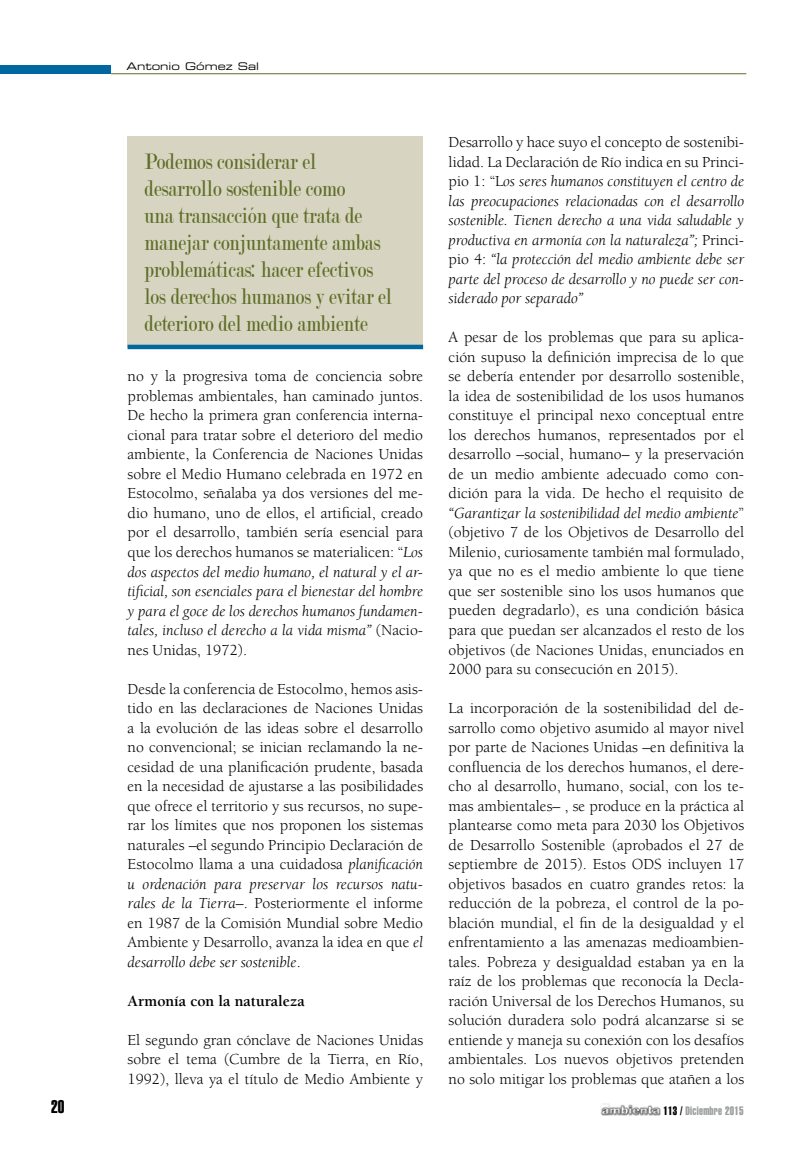
<style>
.page{position:relative;width:808px;height:1149px;background:#fff}
.page>*{position:absolute;margin:0;border:0;box-sizing:border-box;transform-origin:0 0}
.t1{font:24px/27px "Modern";color:#5f6d27;scale:.8 1}
.t2{font:18px "Helvetica LT Std Extra Comp";color:#000}
.t3{font:15.75px/19.5px "Berkeley Std";color:#000;text-align:justify}
.t4{font:italic 15.75px/19.5px "Berkeley Std";letter-spacing:-.005em;color:#000;text-align:justify}
.t5{font:700 15.75px "Berkeley Std";color:#000}
.t6{font:12px "Helvetica LT Std Extra Comp";letter-spacing:.025em;color:#9c9e9f}
.t7{font:10.5px "Eurostile LT Std Ex 2";color:#000}
.s1{font-style:italic}
.s2{font-style:normal}
.s3{color:#000}
</style>
<div class="page">
<div style="left:0;top:65px;width:111px;height:9px;background:#00689e"></div>
<hr style="left:111px;top:73px;width:635px;height:1px;background:#5f6d27">
<img style="left:600px;top:1103px;width:61px;height:13px">
<div style="left:128px;top:136px;width:295px;height:212px;background:#d7d5c1"></div>
<div style="left:128px;top:344px;width:295px;height:5px;background:#00689e"></div>
<p class="t7" style="left:126px;top:59px;width:134px">Antonio Gómez Sal</p>
<h1 class="t1" style="left:145px;top:148px;width:311px">Podemos considerar el desarrollo sostenible como<br>una transacción que trata de manejar conjuntamente ambas problemáticas: hacer efectivos los derechos humanos y evitar el deterioro del medio ambiente</h1>
<p class="t3" style="left:128px;top:367px;width:297px">no y la progresiva toma de conciencia sobre problemas ambientales, han caminado juntos.<br>De hecho la primera gran conferencia interna&shy;cional para tratar sobre el deterioro del medio ambiente, la Conferencia de Naciones Unidas sobre el Medio Humano celebrada en 1972 en Estocolmo, señalaba ya dos versiones del me&shy;dio humano, uno de ellos, el artificial, creado por el desarrollo, también sería esencial para que los derechos humanos se materialicen: “<span class="s1">Los dos aspectos del medio humano, el natural y el ar&shy;tificial, son esenciales para el bienestar del hombre y para el goce de los derechos humanos fundamen&shy;tales, incluso el derecho a la vida misma”</span> (Nacio&shy;nes Unidas, 1972).</p>
<p class="t3" style="left:128px;top:679px;width:297px">Desde la conferencia de Estocolmo, hemos asis&shy;tido en las declaraciones de Naciones Unidas a la evolución de las ideas sobre el desarrollo no convencional; se inician reclamando la ne&shy;cesidad de una planificación prudente, basada en la necesidad de ajustarse a las posibilidades que ofrece el territorio y sus recursos, no supe&shy;rar los límites que nos proponen los sistemas naturales –el segundo Principio Declaración de Estocolmo llama a una cuidadosa <span class="s1">planificación u ordenación para preservar los recursos natu&shy;rales de la Tierra–</span>. Posteriormente el informe en 1987 de la Comisión Mundial sobre Medio Ambiente y Desarrollo, avanza la idea en que <span class="s1">el desarrollo debe ser sostenible</span>.</p>
<p class="t5" style="left:128px;top:992px;width:179px">Armonía con la naturaleza</p>
<p class="t3" style="left:128px;top:1030px;width:297px">El segundo gran cónclave de Naciones Unidas sobre el tema (Cumbre de la Tierra, en Río, 1992), lleva ya el título de Medio Ambiente y</p>
<p class="t4" style="left:449px;top:133px;width:297px"><span class="s2">Desarrollo y hace suyo el concepto de sostenibi&shy;lidad. La Declaración de Río indica en su Princi&shy;pio 1: “L</span>os seres humanos constituyen el centro de las preocupaciones relacionadas con el desarrollo sostenible. Tienen derecho a una vida saludable y productiva en armonía con la naturaleza”; <span class="s2">Princi&shy;pio 4:</span> “la protección del medio ambiente debe ser parte del proceso de desarrollo y no puede ser con&shy;siderado por separado”</p>
<p class="t3" style="left:449px;top:328px;width:297px">A pesar de los problemas que para su aplica&shy;ción supuso la definición imprecisa de lo que se debería entender por desarrollo sostenible, la idea de sostenibilidad de los usos humanos constituye el principal nexo conceptual entre los derechos humanos, representados por el desarrollo –social, humano– y la preservación de un medio ambiente adecuado como con&shy;dición para la vida. De hecho el requisito de <span class="s1">“Garantizar la sostenibilidad del medio ambiente</span>” (objetivo 7 de los Objetivos de Desarrollo del Milenio, curiosamente también mal formulado, ya que no es el medio ambiente lo que tiene que ser sostenible sino los usos humanos que pueden degradarlo), es una condición básica para que puedan ser alcanzados el resto de los objetivos (de Naciones Unidas, enunciados en 2000 para su consecución en 2015).</p>
<p class="t3" style="left:449px;top:698px;width:297px">La incorporación de la sostenibilidad del de&shy;sarrollo como objetivo asumido al mayor nivel por parte de Naciones Unidas –en definitiva la confluencia de los derechos humanos, el dere&shy;cho al desarrollo, humano, social, con los te&shy;mas ambientales– , se produce en la práctica al plantearse como meta para 2030 los Objetivos de Desarrollo Sostenible (aprobados el 27 de septiembre de 2015). Estos ODS incluyen 17 objetivos basados en cuatro grandes retos: la reducción de la pobreza, el control de la po&shy;blación mundial, el fin de la desigualdad y el enfrentamiento a las amenazas medioambien&shy;tales. Pobreza y desigualdad estaban ya en la raíz de los problemas que reconocía la Decla&shy;ración Universal de los Derechos Humanos, su solución duradera solo podrá alcanzarse si se entiende y maneja su conexión con los desafíos ambientales. Los nuevos objetivos pretenden no solo mitigar los problemas que atañen a los</p>
<p class="t2" style="left:51px;top:1095px;width:15px">20</p>
<p class="t6" style="left:663px;top:1103px;width:82px"><span class="s3">113 /</span> Diciembre 2015</p>
</div>
